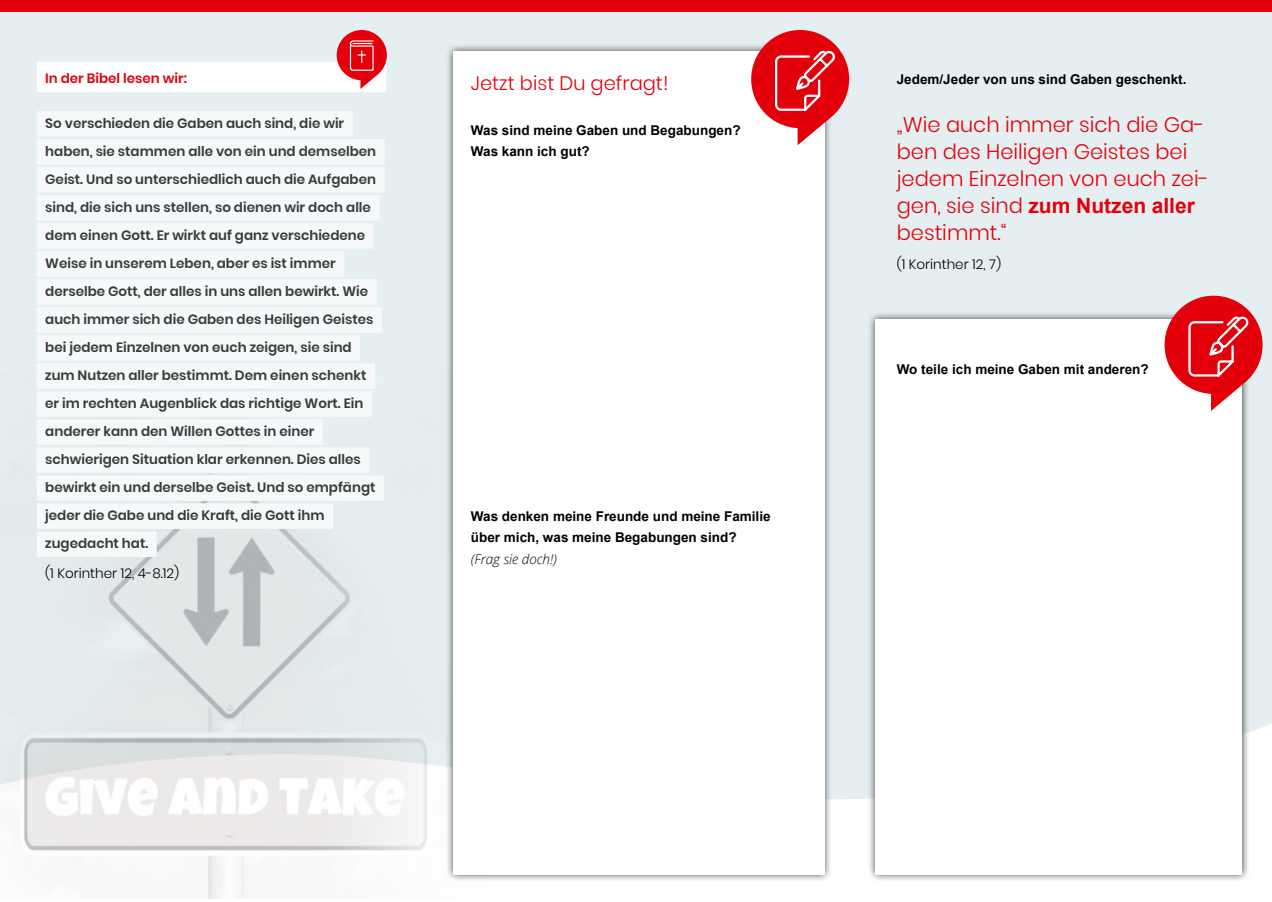
<style>
.page{position:relative;width:1272px;height:902px;background:#fff}
.page>*{position:absolute;margin:0;border:0;box-sizing:border-box;transform-origin:0 0}
.t1{font:300 21px/27px "Poppins";color:#e3000b}
.t2{font:700 21px "Arial";color:#e3000b}
.t3{font:300 19.5px "Poppins";color:#e3000b}
.t4{font:600 13.5px/28px "Poppins";color:#3a3a39}
.t5{font:700 13.5px/21px "Arial";color:#000}
.t6{font:300 13.5px "Poppins";color:#000}
.t7{font:600 13.5px "Poppins";color:#e3000b}
.t8{font:italic 300 13.5px "Open Sans";color:#000}
.s1{font-family:"Poppins";font-weight:300}
</style>
<div class="page">
<div style="left:0;top:4px;width:1271px;height:897px;background:#e5eff1"></div>
<svg style="left:0;top:724px;width:1271px;height:177px;background:#fbfcfd"></svg>
<img style="left:0;top:473px;width:734px;height:425px">
<div style="left:867px;top:311px;width:383px;height:571px;background:#000;opacity:.75"></div>
<div style="left:875px;top:319px;width:366px;height:555px;background:#fff"></div>
<div style="left:0;top:0;width:1271px;height:12px;background:#e3000b"></div>
<div style="left:37px;top:62px;width:349px;height:30px;background:#fff"></div>
<div style="left:37px;top:111px;width:316px;height:26px;background:#f5f9f9"></div>
<div style="left:37px;top:139px;width:348px;height:26px;background:#f5f9f9"></div>
<div style="left:37px;top:167px;width:347px;height:26px;background:#f5f9f9"></div>
<div style="left:37px;top:195px;width:342px;height:26px;background:#f5f9f9"></div>
<div style="left:37px;top:223px;width:337px;height:26px;background:#f5f9f9"></div>
<div style="left:37px;top:251px;width:307px;height:26px;background:#f5f9f9"></div>
<div style="left:37px;top:279px;width:340px;height:26px;background:#f5f9f9"></div>
<div style="left:37px;top:307px;width:345px;height:26px;background:#f5f9f9"></div>
<div style="left:37px;top:335px;width:323px;height:26px;background:#f5f9f9"></div>
<div style="left:37px;top:363px;width:338px;height:26px;background:#f5f9f9"></div>
<div style="left:37px;top:391px;width:335px;height:26px;background:#f5f9f9"></div>
<div style="left:37px;top:419px;width:286px;height:26px;background:#f5f9f9"></div>
<div style="left:37px;top:447px;width:332px;height:26px;background:#f5f9f9"></div>
<div style="left:37px;top:475px;width:347px;height:26px;background:#f5f9f9"></div>
<div style="left:37px;top:503px;width:296px;height:26px;background:#f5f9f9"></div>
<div style="left:37px;top:531px;width:120px;height:26px;background:#f5f9f9"></div>
<svg style="left:337px;top:30px;width:50px;height:59px"></svg>
<div style="left:445px;top:43px;width:387px;height:839px;background:#000;opacity:.75"></div>
<div style="left:453px;top:51px;width:371px;height:823px;background:#fff"></div>
<svg style="left:751px;top:30px;width:98px;height:115px"></svg>
<svg style="left:1164px;top:296px;width:98px;height:115px"></svg>
<p class="t7" style="left:45px;top:71px;width:143px">In der Bibel lesen wir:</p>
<p class="t4" style="left:45px;top:109px;width:332px">So verschieden die Gaben auch sind, die wir haben, sie stammen alle von ein und demselben Geist. Und so unterschiedlich auch die Aufgaben sind, die sich uns stellen, so dienen wir doch alle dem einen Gott. Er wirkt auf ganz verschiedene Weise in unserem Leben, aber es ist immer derselbe Gott, der alles in uns allen bewirkt. Wie auch immer sich die Gaben des Heiligen Geistes bei jedem Einzelnen von euch zeigen, sie sind zum Nutzen aller bestimmt. Dem einen schenkt er im rechten Augenblick das richtige Wort. Ein anderer kann den Willen Gottes in einer schwierigen Situation klar erkennen. Dies alles bewirkt ein und derselbe Geist. Und so empfängt jeder die Gabe und die Kraft, die Gott ihm zugedacht hat.</p>
<p class="t6" style="left:45px;top:565px;width:135px">(1 Korinther 12, 4-8.12)</p>
<h2 class="t3" style="left:471px;top:72px;width:199px">Jetzt bist Du gefragt!</h2>
<p class="t5" style="left:471px;top:120px;width:271px">Was sind meine Gaben und Begabungen?<br>Was kann ich gut?</p>
<p class="t5" style="left:471px;top:506px;width:301px">Was denken meine Freunde und meine Familie über mich, was meine Begabungen sind?</p>
<p class="t8" style="left:471px;top:549px;width:87px">(Frag sie doch!)</p>
<p class="t5" style="left:896px;top:69px;width:291px">Jedem/Jeder von uns sind Gaben geschenkt.</p>
<h1 class="t1" style="left:896px;top:111px;width:314px">„Wie auch immer sich die Ga&shy;ben des Heiligen Geistes bei jedem Einzelnen von euch zei-</h1>
<h1 class="t2" style="left:896px;top:190px;width:300px"><span class="s1">gen, sie sind</span> zum Nutzen aller</h1>
<h1 class="t1" style="left:896px;top:219px;width:111px">bestimmt.“</h1>
<p class="t6" style="left:896px;top:257px;width:106px">(1 Korinther 12, 7)</p>
<p class="t5" style="left:896px;top:359px;width:253px">Wo teile ich meine Gaben mit anderen?</p>
</div>
